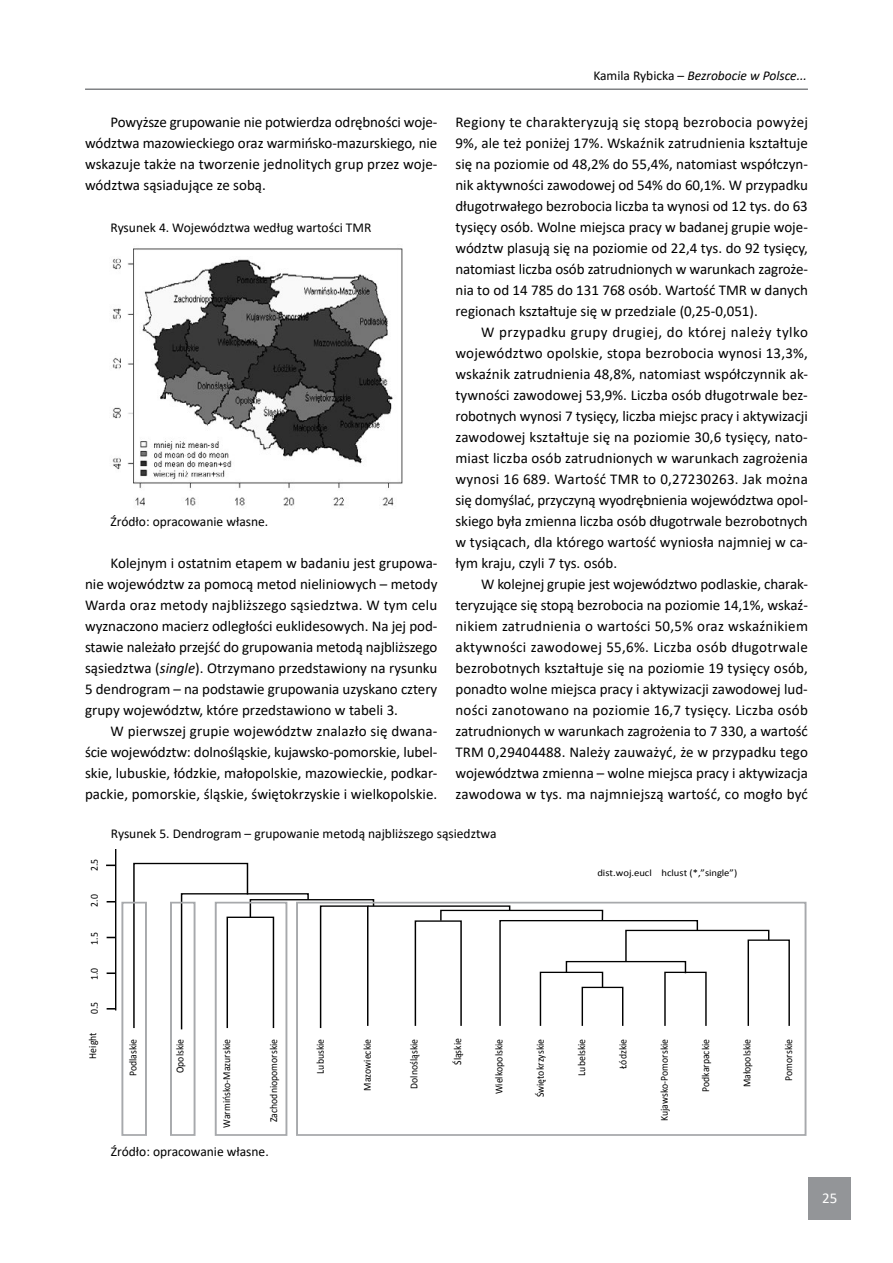
<style>
.page{position:relative;width:893px;height:1263px;background:#fff}
.page>*{position:absolute;margin:0;border:0;box-sizing:border-box;transform-origin:0 0}
.t1{font:15px/21px "Calibri";color:#000;text-align:justify}
.t2{font:15px "Calibri";color:#fff}
.t3{font:13.5px "Calibri";color:#000}
.t4{font:italic 13.5px "Calibri";color:#000}
.t5{font:10.65px "Calibri";letter-spacing:.005em;color:#000;scale:.92 1}
.t6{font:9.75px "Calibri";color:#000;scale:1.09 1}
.s1{font-style:normal}
.s2{font-style:italic}
</style>
<div class="page">
<hr style="left:85px;top:88px;width:723px;height:2px;background:#808285">
<div style="left:808px;top:1178px;width:43px;height:42px;background:#939598"></div>
<img style="left:112px;top:248px;width:291px;height:258px">
<hr style="left:115px;top:849px;width:1px;height:161px;background:#000">
<svg style="left:106px;top:864px;width:9px;height:2px"></svg>
<svg style="left:107px;top:972px;width:8px;height:2px"></svg>
<div style="left:748px;top:939px;width:42px;height:87px;border:1px solid #000"></div>
<svg style="left:132px;top:862px;width:638px;height:169px"></svg>
<div style="left:121px;top:902px;width:26px;height:234px;border:2px solid #a7a9ac"></div>
<div style="left:170px;top:902px;width:25px;height:234px;border:2px solid #a7a9ac"></div>
<div style="left:215px;top:902px;width:72px;height:234px;border:2px solid #a7a9ac"></div>
<div style="left:296px;top:902px;width:510px;height:234px;border:2px solid #a7a9ac"></div>
<p class="t4" style="left:593px;top:67px;width:215px"><span class="s1">Kamila Rybicka –</span> Bezrobocie w Polsce...</p>
<p class="t1" style="left:85px;top:111px;width:354px;text-indent:26px">Powyższe grupowanie nie potwierdza odrębności woje&shy;wództwa mazowieckiego oraz warmińsko-mazurskiego, nie wskazuje także na tworzenie jednolitych grup przez woje&shy;wództwa sąsiadujące ze sobą.</p>
<p class="t3" style="left:111px;top:218px;width:262px">Rysunek 4. Województwa według wartości TMR</p>
<p class="t1" style="left:455px;top:111px;width:354px">Regiony te charakteryzują się stopą bezrobocia powyżej 9%, ale też poniżej 17%. Wskaźnik zatrudnienia kształtuje się na poziomie od 48,2% do 55,4%, natomiast współczyn&shy;nik aktywności zawodowej od 54% do 60,1%. W przypadku długotrwałego bezrobocia liczba ta wynosi od 12 tys. do 63 tysięcy osób. Wolne miejsca pracy w badanej grupie woje&shy;wództw plasują się na poziomie od 22,4 tys. do 92 tysięcy, natomiast liczba osób zatrudnionych w warunkach zagroże&shy;nia to od 14 785 do 131 768 osób. Wartość TMR w danych regionach kształtuje się w przedziale (0,25-0,051).</p>
<p class="t1" style="left:455px;top:321px;width:354px;text-indent:26px">W przypadku grupy drugiej, do której należy tylko województwo opolskie, stopa bezrobocia wynosi 13,3%, wskaźnik zatrudnienia 48,8%, natomiast współczynnik ak&shy;tywności zawodowej 53,9%. Liczba osób długotrwale bez&shy;robotnych wynosi 7 tysięcy, liczba miejsc pracy i aktywizacji zawodowej kształtuje się na poziomie 30,6 tysięcy, nato&shy;miast liczba osób zatrudnionych w warunkach zagrożenia wynosi 16 689. Wartość TMR to 0,27230263. Jak można się domyślać, przyczyną wyodrębnienia województwa opol&shy;skiego była zmienna liczba osób długotrwale bezrobotnych w tysiącach, dla którego wartość wyniosła najmniej w ca&shy;łym kraju, czyli 7 tys. osób.</p>
<p class="t1" style="left:455px;top:573px;width:354px;text-indent:26px">W kolejnej grupie jest województwo podlaskie, charak&shy;teryzujące się stopą bezrobocia na poziomie 14,1%, wskaź&shy;nikiem zatrudnienia o wartości 50,5% oraz wskaźnikiem aktywności zawodowej 55,6%. Liczba osób długotrwale bezrobotnych kształtuje się na poziomie 19 tysięcy osób, ponadto wolne miejsca pracy i aktywizacji zawodowej lud&shy;ności zanotowano na poziomie 16,7 tysięcy. Liczba osób zatrudnionych w warunkach zagrożenia to 7 330, a wartość TRM 0,29404488. Należy zauważyć, że w przypadku tego województwa zmienna – wolne miejsca pracy i aktywizacja zawodowa w tys. ma najmniejszą wartość, co mogło być</p>
<p class="t3" style="left:111px;top:512px;width:159px">Źródło: opracowanie własne.</p>
<p class="t1" style="left:85px;top:552px;width:354px;text-indent:26px">Kolejnym i ostatnim etapem w badaniu jest grupowa&shy;nie województw za pomocą metod nieliniowych – metody Warda oraz metody najbliższego sąsiedztwa. W tym celu wyznaczono macierz odległości euklidesowych. Na jej pod&shy;stawie należało przejść do grupowania metodą najbliższego sąsiedztwa (<span class="s2">single</span>). Otrzymano przedstawiony na rysunku 5 dendrogram – na podstawie grupowania uzyskano cztery grupy województw, które przedstawiono w tabeli 3.</p>
<p class="t1" style="left:85px;top:720px;width:354px;text-indent:26px">W pierwszej grupie województw znalazło się dwana&shy;ście województw: dolnośląskie, kujawsko-pomorskie, lubel&shy;skie, lubuskie, łódzkie, małopolskie, mazowieckie, podkar&shy;packie, pomorskie, śląskie, świętokrzyskie i wielkopolskie.</p>
<p class="t3" style="left:111px;top:824px;width:387px">Rysunek 5. Dendrogram – grupowanie metodą najbliższego sąsiedztwa</p>
<p class="t5" style="left:87px;top:871px;width:15px;rotate:-90deg">2.5</p>
<p class="t5" style="left:87px;top:907px;width:15px;rotate:-90deg">2.0</p>
<p class="t5" style="left:87px;top:945px;width:15px;rotate:-90deg">1.5</p>
<p class="t5" style="left:87px;top:980px;width:15px;rotate:-90deg">1.0</p>
<p class="t5" style="left:87px;top:1014px;width:15px;rotate:-90deg">0.5</p>
<p class="t5" style="left:86px;top:1058px;width:30px;rotate:-90deg">Height</p>
<p class="t5" style="left:126px;top:1076px;width:42px;rotate:-90deg">Podlaskie</p>
<p class="t6" style="left:597px;top:867px;width:130px">dist.woj.eucl hclust (*,”single”)</p>
<p class="t5" style="left:451px;top:1065px;width:31px;rotate:-90deg">Śląskie</p>
<p class="t5" style="left:533px;top:1097px;width:65px;rotate:-90deg">Świętokrzyskie</p>
<p class="t5" style="left:575px;top:1076px;width:42px;rotate:-90deg">Lubelskie</p>
<p class="t5" style="left:616px;top:1069px;width:34px;rotate:-90deg">Łódzkie</p>
<p class="t5" style="left:658px;top:1121px;width:91px;rotate:-90deg">Kujawsko-Pomorskie</p>
<p class="t5" style="left:699px;top:1092px;width:60px;rotate:-90deg">Podkarpackie</p>
<p class="t5" style="left:740px;top:1087px;width:54px;rotate:-90deg">Małopolskie</p>
<p class="t5" style="left:782px;top:1081px;width:47px;rotate:-90deg">Pomorskie</p>
<p class="t5" style="left:173px;top:1073px;width:39px;rotate:-90deg">Opolskie</p>
<p class="t5" style="left:220px;top:1128px;width:98px;rotate:-90deg">Warmińsko-Mazurskie</p>
<p class="t5" style="left:267px;top:1122px;width:92px;rotate:-90deg">Zachodniopomorskie</p>
<p class="t5" style="left:314px;top:1074px;width:39px;rotate:-90deg">Lubuskie</p>
<p class="t5" style="left:360px;top:1091px;width:58px;rotate:-90deg">Mazowieckie</p>
<p class="t5" style="left:407px;top:1089px;width:56px;rotate:-90deg">Dolnośląskie</p>
<p class="t5" style="left:492px;top:1094px;width:62px;rotate:-90deg">Wielkopolskie</p>
<p class="t3" style="left:111px;top:1142px;width:159px">Źródło: opracowanie własne.</p>
<p class="t2" style="left:822px;top:1188px;width:17px">25</p>
</div>
